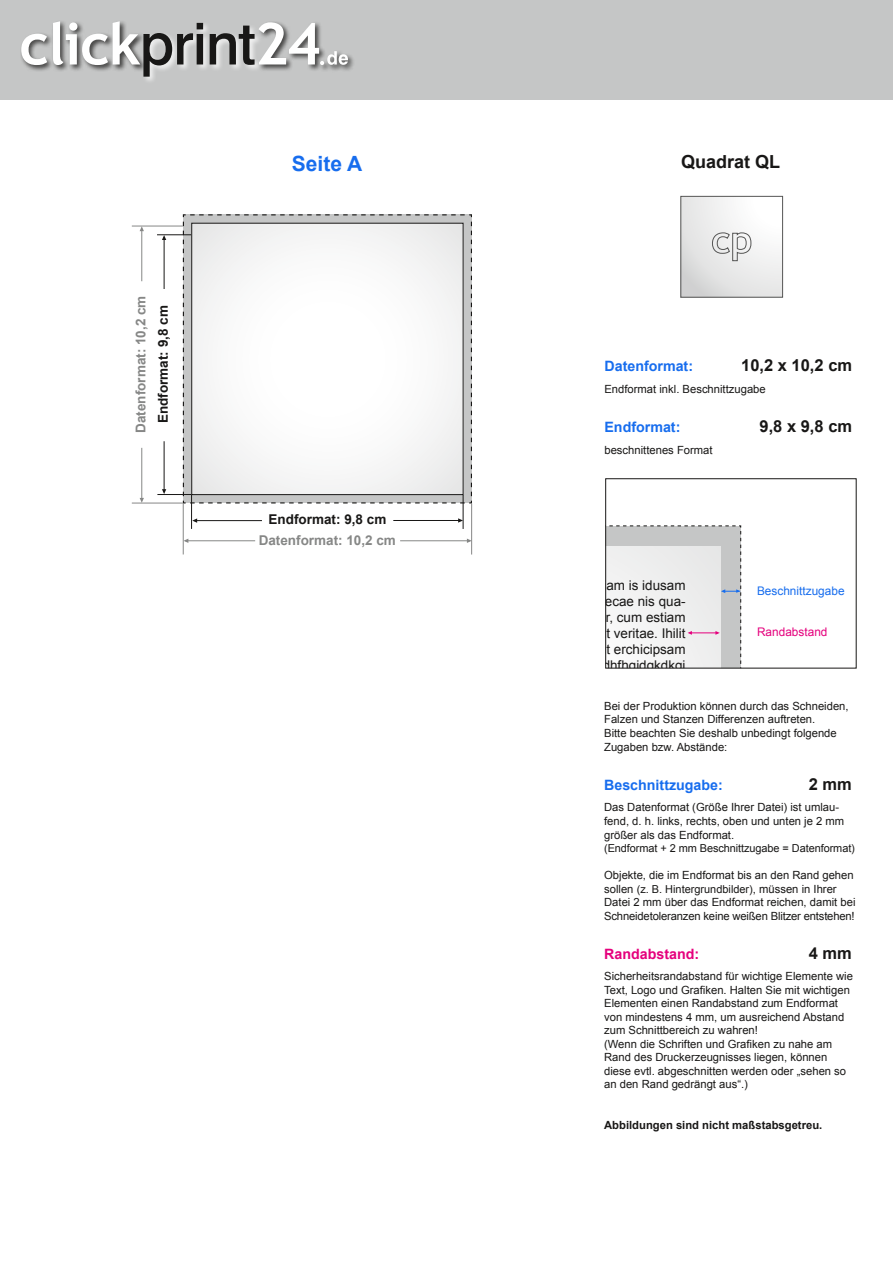
<style>
.page{position:relative;width:893px;height:1263px;background:#fff}
.page>*{position:absolute;margin:0;border:0;box-sizing:border-box;transform-origin:0 0}
.t1{font:700 21px "Arial";color:#176dee}
.t2{font:700 18px "Arial";color:#181716}
.t3{font:700 16.5px "Arial";color:#181716}
.t4{font:700 14.25px "Arial";color:#176dee}
.t5{font:700 14.25px "Arial";color:#e5007d}
.t6{font:13.5px/16.2px "Arial";color:#181716;text-align:right}
.t7{font:700 13.5px "Arial";color:#868786}
.t8{font:700 13.5px "Arial";color:#181716}
.t9{font:11.85px "Arial";color:#176dee}
.t10{font:11.85px "Arial";color:#e5007d}
.t11{font:11.25px/13.5px "Arial";color:#181716}
.t12{font:700 11.25px "Arial";color:#181716}
.t13{font:10.95px "Arial";letter-spacing:-.005em;color:#181716}
.s1{font-size:11.25px}
</style>
<div class="page">
<div style="left:0;top:0;width:893px;height:99px;background:#c5c6c6"></div>
<div style="left:257px;top:21px;width:98px;height:51px;background:#181716;opacity:.75"></div>
<svg style="left:21px;top:21px;width:327px;height:56px"></svg>
<svg style="left:605px;top:525px;width:137px;height:144px"></svg>
<div style="left:605px;top:478px;width:251px;height:190px;border:1px solid #181716"></div>
<svg style="left:680px;top:195px;width:103px;height:103px"></svg>
<svg style="left:182px;top:214px;width:290px;height:290px;background:#bfc0c0"></svg>
<div style="left:192px;top:223px;width:271px;height:272px;background:#f8f8f8"></div>
<div style="left:191px;top:223px;width:272px;height:272px;border:1px solid #181716"></div>
<hr style="left:471px;top:503px;width:1px;height:51px;background:#868786">
<hr style="left:463px;top:495px;width:1px;height:34px;background:#181716">
<hr style="left:164px;top:441px;width:1px;height:51px;background:#181716">
<svg style="left:162px;top:489px;width:4px;height:5px"></svg>
<hr style="left:141px;top:448px;width:1px;height:52px;background:#868786">
<svg style="left:140px;top:498px;width:4px;height:5px"></svg>
<hr style="left:194px;top:520px;width:68px;height:1px;background:#181716">
<svg style="left:192px;top:518px;width:5px;height:5px"></svg>
<hr style="left:185px;top:540px;width:70px;height:1px;background:#868786">
<hr style="left:400px;top:540px;width:70px;height:1px;background:#868786">
<svg style="left:467px;top:539px;width:5px;height:4px"></svg>
<hr style="left:393px;top:520px;width:68px;height:1px;background:#181716">
<svg style="left:458px;top:518px;width:5px;height:5px"></svg>
<hr style="left:141px;top:229px;width:1px;height:52px;background:#868786">
<hr style="left:164px;top:237px;width:1px;height:52px;background:#181716">
<svg style="left:162px;top:235px;width:4px;height:5px"></svg>
<hr style="left:183px;top:503px;width:1px;height:51px;background:#868786">
<hr style="left:191px;top:495px;width:1px;height:34px;background:#181716">
<hr style="left:132px;top:503px;width:51px;height:1px;background:#868786">
<hr style="left:157px;top:494px;width:34px;height:1px;background:#181716">
<hr style="left:132px;top:226px;width:51px;height:1px;background:#868786">
<hr style="left:157px;top:234px;width:34px;height:1px;background:#181716">
<p class="t7" style="left:131px;top:433px;width:139px;rotate:-90deg">Datenformat: 10,2 cm</p>
<p class="t8" style="left:153px;top:423px;width:119px;rotate:-90deg">Endformat: 9,8 cm</p>
<h1 class="t1" style="left:292px;top:148px;width:72px">Seite A</h1>
<h2 class="t2" style="left:681px;top:149px;width:101px">Quadrat QL</h2>
<p class="t8" style="left:269px;top:509px;width:119px">Endformat: 9,8 cm</p>
<p class="t7" style="left:259px;top:530px;width:139px">Datenformat: 10,2 cm</p>
<p class="t4" style="left:604px;top:355px;width:90px">Datenformat:</p>
<h3 class="t3" style="left:741px;top:353px;width:112px">10,2 x 10,2 cm</h3>
<p class="t11" style="left:604px;top:382px;width:163px">Endformat inkl. Beschnittzugabe</p>
<p class="t4" style="left:604px;top:416px;width:77px">Endformat:</p>
<h3 class="t3" style="left:759px;top:414px;width:94px">9,8 x 9,8 cm</h3>
<p class="t11" style="left:604px;top:443px;width:110px">beschnittenes Format</p>
<p class="t6" style="left:584px;top:577px;width:103px">Quiam is idusam nullecae nis qua&shy;tur, cum estiam ut veritae. Ihilit aut erchicipsam kdhfhgjdgkdkgj</p>
<p class="t9" style="left:757px;top:582px;width:89px">Beschnittzugabe</p>
<p class="t10" style="left:757px;top:623px;width:72px">Randabstand</p>
<p class="t11" style="left:604px;top:699px;width:246px">Bei der Produktion können durch das Schneiden, Falzen und Stanzen Differenzen auftreten.<br>Bitte beachten Sie deshalb unbedingt folgende Zugaben bzw. Abstände:</p>
<p class="t4" style="left:604px;top:775px;width:120px">Beschnittzugabe:</p>
<h3 class="t3" style="left:809px;top:772px;width:45px">2 mm</h3>
<p class="t11" style="left:604px;top:800px;width:242px">Das Datenformat (Größe Ihrer Datei) ist umlau&shy;fend, d. h. links, rechts, oben und unten je 2 mm größer als das Endformat.</p>
<p class="t13" style="left:604px;top:841px;width:252px">(Endformat + 2 mm Beschnittzugabe = Datenformat)</p>
<p class="t11" style="left:604px;top:869px;width:251px">Objekte, die im Endformat bis an den Rand gehen</p>
<p class="t13" style="left:604px;top:881px;width:234px"><span class="s1">sollen</span> (z. B. Hintergrundbilder)<span class="s1">, müssen in Ihrer</span></p>
<p class="t11" style="left:604px;top:896px;width:253px">Datei 2 mm über das Endformat reichen, damit bei<br>Schneidetoleranzen keine weißen Blitzer entstehen!</p>
<p class="t5" style="left:604px;top:944px;width:97px">Randabstand:</p>
<h3 class="t3" style="left:809px;top:941px;width:45px">4 mm</h3>
<p class="t11" style="left:604px;top:969px;width:250px">Sicherheitsrandabstand für wichtige Elemente wie Text, Logo und Grafiken. Halten Sie mit wichtigen Elementen einen Randabstand zum Endformat von mindestens 4 mm, um ausreichend Abstand zum Schnittbereich zu wahren!<br>(Wenn die Schriften und Grafiken zu nahe am Rand des Druckerzeugnisses liegen, können diese evtl. abgeschnitten werden oder „sehen so an den Rand gedrängt aus“.)</p>
<p class="t12" style="left:604px;top:1117px;width:220px">Abbildungen sind nicht maßstabsgetreu.</p>
</div>
